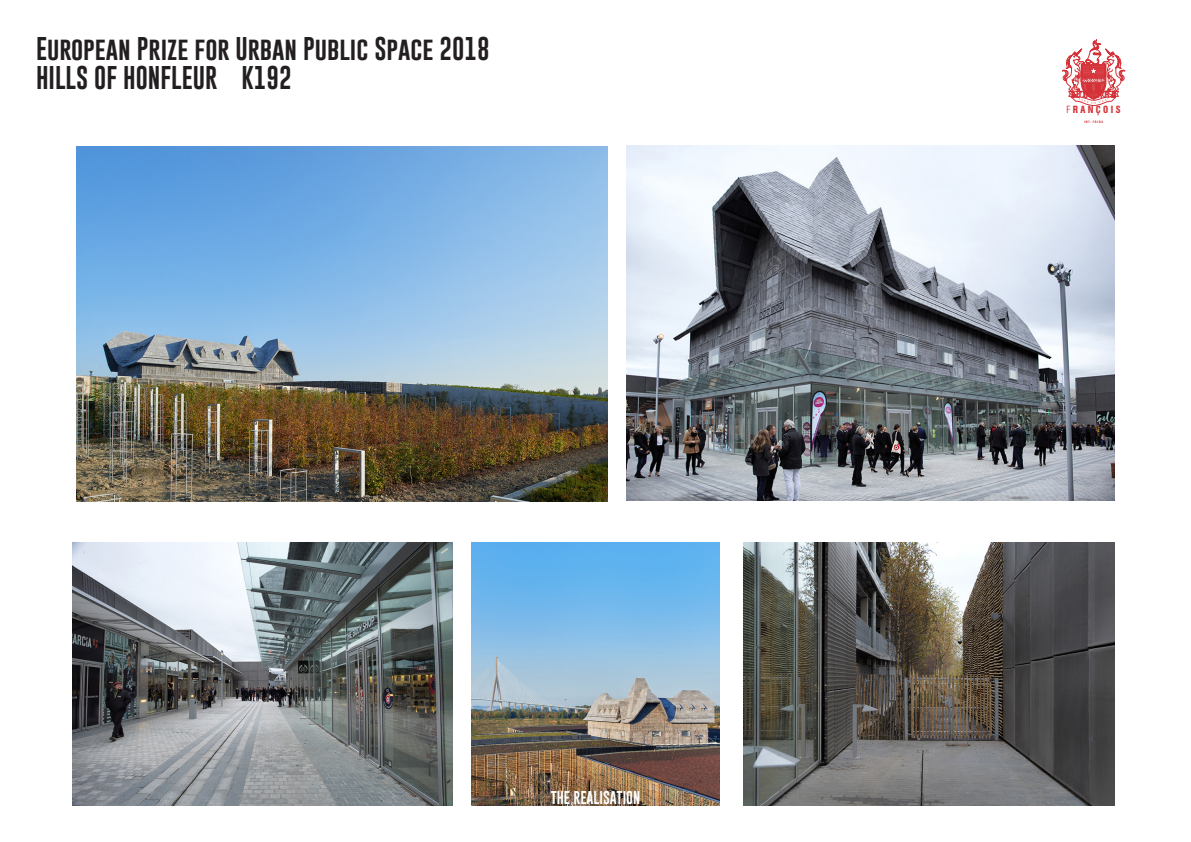
<style>
.page{position:relative;width:1191px;height:842px;background:#fff}
.page>*{position:absolute;margin:0;border:0;box-sizing:border-box;transform-origin:0 0}
.t1{font:24px/28.8px "Gobold";color:#231f20}
.TITRES{font:13.5px "Gobold";color:#fff}
.t2{font:500 10.3px/15.5px "AG Buch Condensed BQ";letter-spacing:.22em;color:#d43238;text-align:center}
.t3{font:500 3.3px "AG Buch Condensed BQ";letter-spacing:.23em;color:#d43238}
.s1{font-weight:300}
</style>
<div class="page">
<svg style="left:1062px;top:39px;width:63px;height:67px"></svg>
<img style="left:471px;top:543px;width:248px;height:263px">
<img style="left:76px;top:147px;width:531px;height:355px">
<img style="left:626px;top:146px;width:489px;height:355px">
<img style="left:743px;top:543px;width:372px;height:263px">
<img style="left:73px;top:543px;width:380px;height:263px">
<p class="t1" style="left:36px;top:34px;width:455px">European Prize for Urban Public Space 2018<br>HILLS OF HONFLEUR K192</p>
<p class="TITRES" style="left:551px;top:789px;width:91px">THE REALISATION</p>
<p class="t2" style="left:1066px;top:71px;width:55px"><span class="s1">MAISON<br>É</span>DOUARD<br><span class="s1">F</span>RANÇOIS</p>
<p class="t3" style="left:1084px;top:120px;width:20px">INT. FRIBA</p>
</div>
